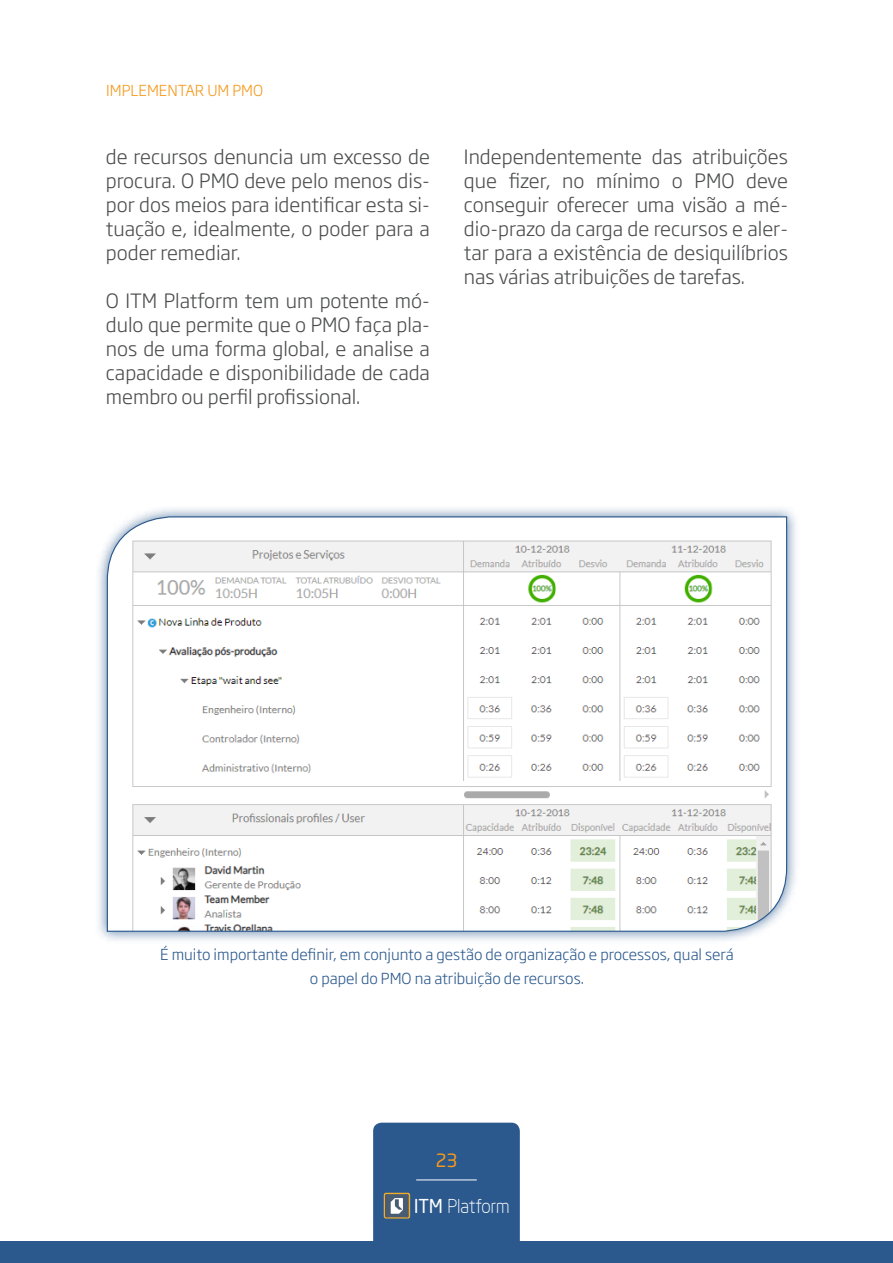
<style>
.page{position:relative;width:893px;height:1263px;background:#fff}
.page>*{position:absolute;margin:0;border:0;box-sizing:border-box;transform-origin:0 0}
.Párrafo_estándar{font:300 19.5px/24px "Soho Gothic Pro";color:#4b4c4d;text-align:justify}
.t1{font:300 18.75px "Neo Sans Intel";color:#fff}
.t2{font:18px "Soho Gothic Pro";color:#f4991c}
.Pies_foto{font:300 15px/24px "Soho Gothic Pro";color:#2b598d;text-align:center}
.Párrafo_estándar-2{font:300 15px "Soho Gothic Pro";color:#f4991c}
.s1{font-weight:400}
</style>
<div class="page">
<div style="left:373px;top:1123px;width:147px;height:119px;background:#2b598d"></div>
<hr style="left:416px;top:1179px;width:61px;height:1px;background:#fff">
<div style="left:0;top:1242px;width:893px;height:21px;background:#2b598d"></div>
<div style="left:95px;top:504px;width:704px;height:440px;background:#2b598d;opacity:.75"></div>
<svg style="left:106px;top:516px;width:682px;height:416px"></svg>
<p class="Párrafo_estándar-2" style="left:106px;top:79px;width:158px">IMPLEMENTAR UM PMO</p>
<p class="Párrafo_estándar" style="left:106px;top:144px;width:326px">de recursos denuncia um excesso de procura. O PMO deve pelo menos dis&shy;por dos meios para identificar esta si&shy;tuação e, idealmente, o poder para a poder remediar.</p>
<p class="Párrafo_estándar" style="left:106px;top:288px;width:326px">O ITM Platform tem um potente mó&shy;dulo que permite que o PMO faça pla&shy;nos de uma forma global, e analise a capacidade e disponibilidade de cada membro ou perfil profissional.</p>
<p class="Párrafo_estándar" style="left:464px;top:144px;width:326px">Independentemente das atribuições que fizer, no mínimo o PMO deve conseguir oferecer uma visão a mé&shy;dio-prazo da carga de recursos e aler&shy;tar para a existência de desiquilíbrios nas várias atribuições de tarefas.</p>
<p class="Pies_foto" style="left:160px;top:942px;width:575px">É muito importante definir, em conjunto a gestão de organização e processos, qual será o papel do PMO na atribuição de recursos.</p>
<p class="t2" style="left:436px;top:1146px;width:23px">23</p>
<p class="t1" style="left:414px;top:1195px;width:97px"><span class="s1">ITM</span> Platform</p>
</div>
